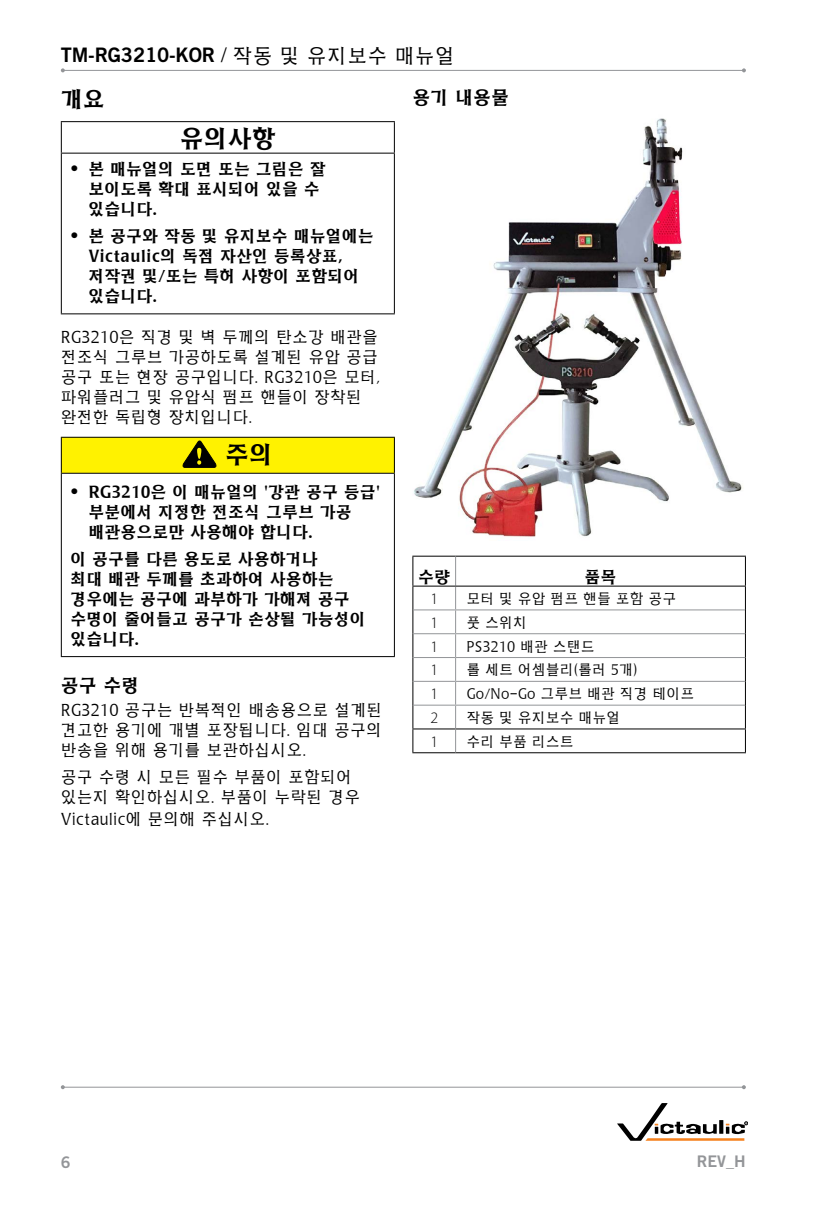
<style>
.page{position:relative;width:840px;height:1224px;background:#fff}
.page>*{position:absolute;margin:0;border:0;box-sizing:border-box;transform-origin:0 0}
.t1{font:700 24px "HY Buwha L";color:#000}
.t2{font:700 22px "HY Buwha L";color:#000}
.t3{font:20px "Trade Gothic LT Std Bd 2";letter-spacing:-.01em;color:#000}
.t4{font:700 18px "HY Buwha L";color:#000}
.t5{font:700 16px/20px "HY Buwha L";color:#000}
.t6{font:300 16px/20px "HY Buwha L";color:#000}
.t7{font:300 16px "Myriad Pro";color:#000}
.t8{font:16px "Trade Gothic LT Std Bd 2";color:#939598}
.t9{font:300 14px "HY Buwha L";color:#000}
.s1{font-family:"Trade Gothic LT Std";font-weight:300}
.s2{font-family:"HY Buwha L";font-weight:300}
</style>
<div class="page">
<hr style="left:61px;top:121px;width:334px;height:1px;background:#000">
<hr style="left:61px;top:122px;width:1px;height:31px;background:#000">
<hr style="left:394px;top:122px;width:1px;height:31px;background:#000">
<hr style="left:61px;top:153px;width:334px;height:1px;background:#000">
<hr style="left:61px;top:154px;width:1px;height:159px;background:#000">
<hr style="left:394px;top:154px;width:1px;height:159px;background:#000">
<hr style="left:61px;top:313px;width:334px;height:1px;background:#000">
<div style="left:61px;top:437px;width:333px;height:36px;background:#fff200"></div>
<hr style="left:61px;top:437px;width:334px;height:1px;background:#000">
<hr style="left:61px;top:438px;width:1px;height:35px;background:#000">
<hr style="left:394px;top:438px;width:1px;height:35px;background:#000">
<hr style="left:61px;top:473px;width:334px;height:1px;background:#000">
<hr style="left:61px;top:474px;width:1px;height:182px;background:#000">
<hr style="left:394px;top:474px;width:1px;height:182px;background:#000">
<hr style="left:61px;top:656px;width:334px;height:1px;background:#000">
<svg style="left:182px;top:441px;width:34px;height:26px"></svg>
<img style="left:414px;top:118px;width:328px;height:419px">
<hr style="left:412px;top:556px;width:43px;height:1px;background:#000">
<hr style="left:455px;top:556px;width:291px;height:1px;background:#000">
<hr style="left:412px;top:728px;width:43px;height:1px;background:#000">
<svg style="left:412px;top:557px;width:1px;height:195px"></svg>
<hr style="left:455px;top:728px;width:291px;height:1px;background:#000">
<svg style="left:745px;top:557px;width:1px;height:195px"></svg>
<hr style="left:412px;top:752px;width:43px;height:1px;background:#000">
<hr style="left:455px;top:752px;width:291px;height:1px;background:#000">
<svg style="left:455px;top:557px;width:1px;height:195px"></svg>
<hr style="left:413px;top:609px;width:42px;height:1px;background:#939598">
<hr style="left:413px;top:681px;width:42px;height:1px;background:#939598">
<hr style="left:455px;top:681px;width:290px;height:1px;background:#939598">
<hr style="left:413px;top:705px;width:42px;height:1px;background:#939598">
<hr style="left:455px;top:705px;width:290px;height:1px;background:#939598">
<hr style="left:413px;top:633px;width:42px;height:1px;background:#939598">
<hr style="left:413px;top:657px;width:42px;height:1px;background:#939598">
<hr style="left:455px;top:609px;width:290px;height:1px;background:#939598">
<hr style="left:455px;top:633px;width:290px;height:1px;background:#939598">
<hr style="left:455px;top:657px;width:290px;height:1px;background:#939598">
<hr style="left:412px;top:586px;width:43px;height:1px;background:#000">
<hr style="left:455px;top:586px;width:291px;height:1px;background:#000">
<hr style="left:63px;top:70px;width:681px;height:1px;background:#939598">
<svg style="left:61px;top:68px;width:4px;height:4px"></svg>
<svg style="left:742px;top:68px;width:4px;height:4px"></svg>
<svg style="left:617px;top:1103px;width:130px;height:38px"></svg>
<hr style="left:63px;top:1087px;width:680px;height:1px;background:#939598">
<svg style="left:61px;top:1085px;width:4px;height:4px"></svg>
<svg style="left:741px;top:1085px;width:4px;height:4px"></svg>
<p class="t3" style="left:61px;top:42px;width:396px">TM-RG3210-KOR <span class="s1">/</span> <span class="s2">작동 및 유지보수 매뉴얼</span></p>
<h2 class="t2" style="left:61px;top:88px;width:45px">개요</h2>
<h1 class="t1" style="left:180px;top:127px;width:97px">유의사항</h1>
<p class="t5" style="left:88px;top:159px;width:239px;text-indent:-18px"><span class="s1">•</span> 본 매뉴얼의 도면 또는 그림은 잘 보이도록 확대 표시되어 있을 수 있습니다.</p>
<p class="t5" style="left:88px;top:226px;width:287px;text-indent:-18px"><span class="s1">•</span> 본 공구와 작동 및 유지보수 매뉴얼에는<br>Victaulic의 독점 자산인 등록상표, 저작권 및/또는 특허 사항이 포함되어 있습니다.</p>
<p class="t6" style="left:61px;top:327px;width:320px">RG3210은 직경 및 벽 두께의 탄소강 배관을 전조식 그루브 가공하도록 설계된 유압 공급 공구 또는 현장 공구입니다. RG3210은 모터, 파워플러그 및 유압식 펌프 핸들이 장착된 완전한 독립형 장치입니다.</p>
<h1 class="t1" style="left:225px;top:443px;width:50px">주의</h1>
<p class="t5" style="left:88px;top:482px;width:293px;text-indent:-18px"><span class="s1">•</span> RG3210은 이 매뉴얼의 '강관 공구 등급' 부분에서 지정한 전조식 그루브 가공 배관용으로만 사용해야 합니다.</p>
<p class="t5" style="left:70px;top:550px;width:297px">이 공구를 다른 용도로 사용하거나<br>최대 배관 두께를 초과하여 사용하는 경우에는 공구에 과부하가 가해져 공구 수명이 줄어들고 공구가 손상될 가능성이 있습니다.</p>
<p class="t4" style="left:61px;top:676px;width:80px">공구 수령</p>
<p class="t6" style="left:61px;top:700px;width:323px;text-align:justify">RG3210 공구는 반복적인 배송용으로 설계된 견고한 용기에 개별 포장됩니다. 임대 공구의 반송을 위해 용기를 보관하십시오.</p>
<p class="t6" style="left:61px;top:767px;width:301px">공구 수령 시 모든 필수 부품이 포함되어 있는지 확인하십시오. 부품이 누락된 경우</p>
<p class="t6" style="left:61px;top:809px;width:210px">Victaulic에 문의해 주십시오.</p>
<p class="t4" style="left:412px;top:89px;width:98px">용기 내용물</p>
<p class="t5" style="left:418px;top:567px;width:33px">수량</p>
<p class="t5" style="left:584px;top:567px;width:33px">품목</p>
<p class="t7" style="left:430px;top:589px;width:9px">1</p>
<p class="t9" style="left:466px;top:592px;width:211px">모터 및 유압 펌프 핸들 포함 공구</p>
<p class="t7" style="left:430px;top:613px;width:9px">1</p>
<p class="t9" style="left:466px;top:616px;width:62px">풋 스위치</p>
<p class="t7" style="left:430px;top:637px;width:9px">1</p>
<p class="t9" style="left:466px;top:639px;width:130px">PS3210 배관 스탠드</p>
<p class="t7" style="left:430px;top:660px;width:9px">1</p>
<p class="t9" style="left:466px;top:663px;width:172px">롤 세트 어셈블리(롤러 5개)</p>
<p class="t7" style="left:430px;top:684px;width:9px">1</p>
<p class="t9" style="left:466px;top:687px;width:229px">Go/No-Go 그루브 배관 직경 테이프</p>
<p class="t7" style="left:430px;top:708px;width:9px">2</p>
<p class="t9" style="left:466px;top:711px;width:155px">작동 및 유지보수 매뉴얼</p>
<p class="t7" style="left:430px;top:732px;width:9px">1</p>
<p class="t9" style="left:466px;top:735px;width:109px">수리 부품 리스트</p>
<p class="t8" style="left:61px;top:1152px;width:11px">6</p>
<p class="t8" style="left:696px;top:1151px;width:50px">REV_H</p>
</div>
